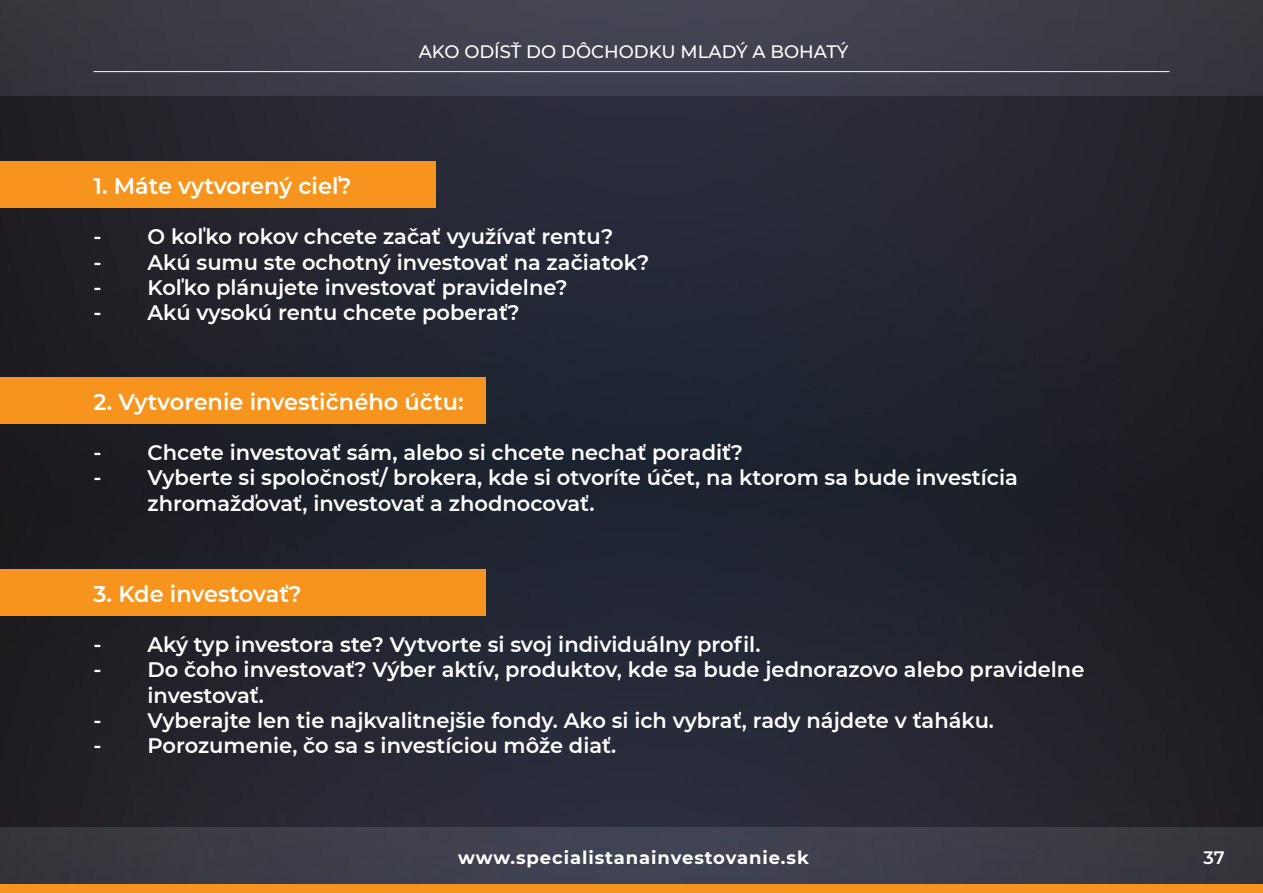
<style>
.page{position:relative;width:1263px;height:893px;background:#fff}
.page>*{position:absolute;margin:0;border:0;box-sizing:border-box;transform-origin:0 0}
.t1{font:600 22.5px "Montserrat";color:#fff}
.t2{font:600 21px/25.2px "Montserrat";color:#fff}
.t3{font:700 18px "Montserrat";letter-spacing:.05em;color:#fff}
.t4{font:500 18px "Montserrat";color:#fff}
.t5{font:600 18px "Montserrat";color:#fff}
</style>
<div class="page">
<img style="left:0;top:267px;width:630px;height:560px">
<img style="left:630px;top:267px;width:633px;height:560px">
<img style="left:0;top:96px;width:1263px;height:171px">
<svg style="left:0;top:827px;width:1263px;height:57px;background:#3c3d48"></svg>
<div style="left:0;top:884px;width:1263px;height:9px;background:#f7941d"></div>
<svg style="left:0;top:0;width:1263px;height:96px;background:#3c3d48"></svg>
<hr style="left:94px;top:71px;width:1075px;height:1px;background:#fff">
<div style="left:0;top:162px;width:435px;height:46px;background:#f7941d"></div>
<div style="left:0;top:377px;width:485px;height:47px;background:#f7941d"></div>
<div style="left:0;top:569px;width:485px;height:47px;background:#f7941d"></div>
<p class="t4" style="left:419px;top:39px;width:431px">AKO ODÍSŤ DO DÔCHODKU MLADÝ A BOHATÝ</p>
<p class="t1" style="left:94px;top:170px;width:260px">1. Máte vytvorený cieľ?</p>
<p class="t2" style="left:94px;top:223px;width:521px">- O koľko rokov chcete začať využívať rentu?</p>
<p class="t2" style="left:94px;top:249px;width:557px">- Akú sumu ste ochotný investovať na začiatok?</p>
<p class="t2" style="left:94px;top:274px;width:476px">- Koľko plánujete investovať pravidelne?</p>
<p class="t2" style="left:94px;top:299px;width:428px">- Akú vysokú rentu chcete poberať?</p>
<p class="t1" style="left:94px;top:386px;width:371px">2. Vytvorenie investičného účtu:</p>
<p class="t2" style="left:94px;top:439px;width:651px">- Chcete investovať sám, alebo si chcete nechať poradiť?</p>
<p class="t2" style="left:148px;top:464px;width:872px;text-indent:-54px">- Vyberte si spoločnosť/ brokera, kde si otvoríte účet, na ktorom sa bude investícia zhromažďovať, investovať a zhodnocovať.</p>
<p class="t1" style="left:94px;top:578px;width:210px">3. Kde investovať?</p>
<p class="t2" style="left:94px;top:631px;width:668px">- Aký typ investora ste? Vytvorte si svoj individuálny profil.</p>
<p class="t2" style="left:148px;top:656px;width:938px;text-indent:-54px">- Do čoho investovať? Výber aktív, produktov, kde sa bude jednorazovo alebo pravidelne investovať.</p>
<p class="t2" style="left:94px;top:707px;width:902px">- Vyberajte len tie najkvalitnejšie fondy. Ako si ich vybrať, rady nájdete v ťaháku.</p>
<p class="t2" style="left:94px;top:732px;width:524px">- Porozumenie, čo sa s investíciou môže diať.</p>
<p class="t3" style="left:458px;top:844px;width:352px">www.specialistanainvestovanie.sk</p>
<p class="t5" style="left:1203px;top:845px;width:23px">37</p>
</div>
